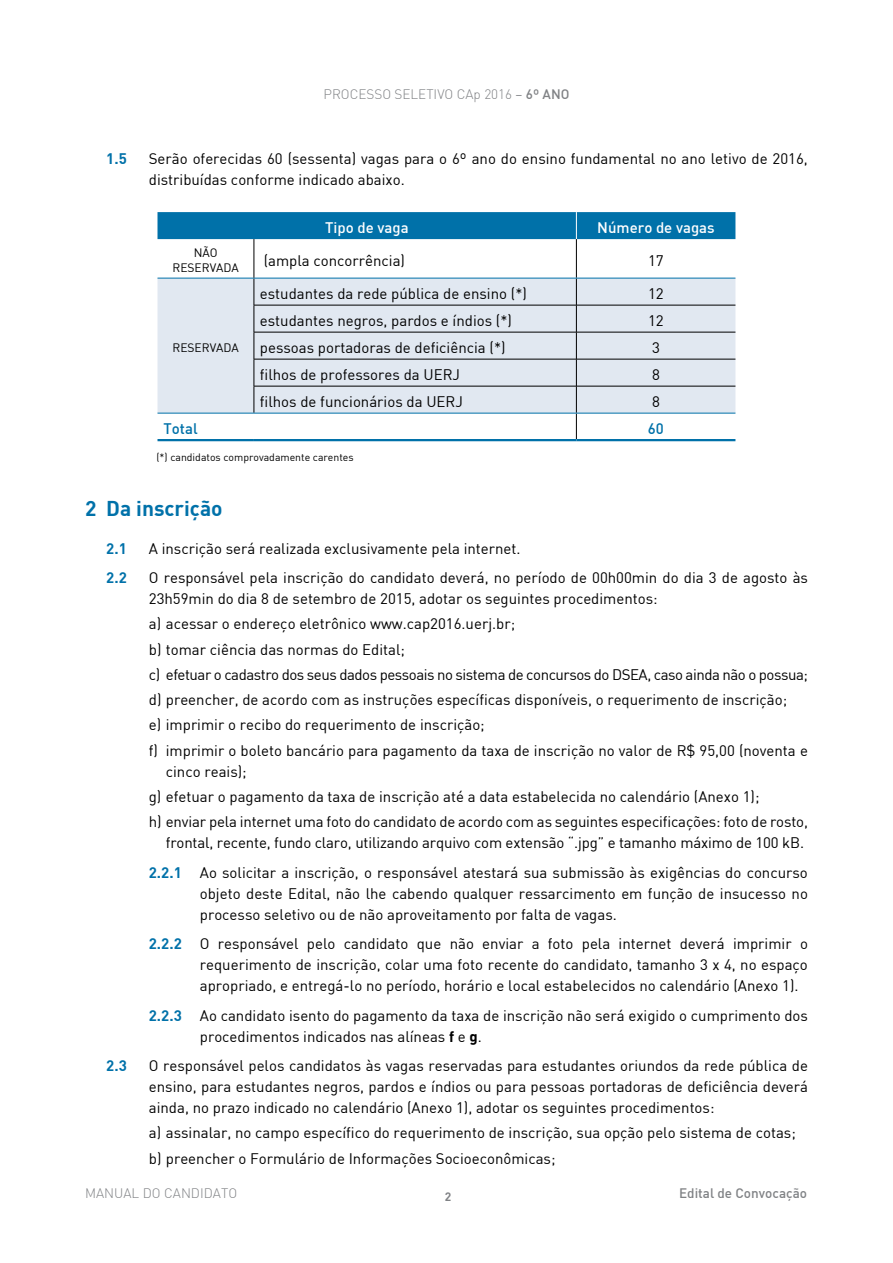
<style>
.page{position:relative;width:893px;height:1263px;background:#fff}
.page>*{position:absolute;margin:0;border:0;box-sizing:border-box;transform-origin:0 0}
.t1{font:700 21px "DIN";color:#0071a9}
.t2{font:15px/21px "DIN";color:#000}
.t3{font:500 15px "DIN";color:#fff}
.t4{font:700 15px "DIN";color:#0071a9}
.t5{font:500 15px "DIN";color:#0071a9}
.t6{font:300 13.5px "DIN";color:#808285}
.t7{font:500 13.5px "DIN";color:#808285}
.t8{font:12px "DIN";color:#000}
.t9{font:700 12px "DIN";color:#808285}
.t10{font:10.5px "DIN";color:#000}
.s1{font-weight:500}
.s2{font-weight:700;color:#0071a9}
.s3{font-weight:700}
</style>
<div class="page">
<div style="left:157px;top:279px;width:578px;height:134px;background:#e1e8f1"></div>
<div style="left:157px;top:212px;width:578px;height:27px;background:#0071a9"></div>
<hr style="left:576px;top:239px;width:1px;height:39px;background:#000">
<hr style="left:254px;top:305px;width:322px;height:1px;background:#000">
<hr style="left:576px;top:305px;width:159px;height:1px;background:#000">
<hr style="left:254px;top:332px;width:322px;height:1px;background:#000">
<hr style="left:576px;top:332px;width:159px;height:1px;background:#000">
<hr style="left:254px;top:359px;width:322px;height:1px;background:#000">
<hr style="left:576px;top:359px;width:159px;height:1px;background:#000">
<hr style="left:254px;top:386px;width:322px;height:1px;background:#000">
<hr style="left:576px;top:386px;width:159px;height:1px;background:#000">
<svg style="left:576px;top:279px;width:1px;height:160px"></svg>
<svg style="left:254px;top:279px;width:1px;height:134px"></svg>
<hr style="left:157px;top:439px;width:97px;height:2px;background:#0071a9">
<hr style="left:254px;top:439px;width:322px;height:2px;background:#0071a9">
<hr style="left:576px;top:439px;width:159px;height:2px;background:#0071a9">
<hr style="left:157px;top:278px;width:97px;height:1px;background:#0071a9">
<hr style="left:254px;top:278px;width:322px;height:1px;background:#0071a9">
<hr style="left:576px;top:278px;width:159px;height:1px;background:#0071a9">
<hr style="left:254px;top:239px;width:1px;height:39px;background:#000">
<hr style="left:254px;top:413px;width:322px;height:1px;background:#0071a9">
<hr style="left:576px;top:413px;width:159px;height:1px;background:#0071a9">
<hr style="left:157px;top:413px;width:97px;height:1px;background:#0071a9">
<p class="t6" style="left:323px;top:85px;width:247px">PROCESSO SELETIVO CAP 2016 – <span class="s1">6º ano</span></p>
<p class="t4" style="left:106px;top:149px;width:22px">1.5</p>
<p class="t2" style="left:149px;top:148px;width:661px">Serão oferecidas 60 (sessenta) vagas para o 6º ano do ensino fundamental no ano letivo de 2016, distribuídas conforme indicado abaixo.</p>
<p class="t3" style="left:325px;top:218px;width:85px">Tipo de vaga</p>
<p class="t3" style="left:597px;top:218px;width:119px">Número de vagas</p>
<p class="t8" style="left:194px;top:245px;width:24px">não</p>
<p class="t8" style="left:172px;top:260px;width:9px">reser</p>
<p class="t8" style="left:210px;top:260px;width:16px">vada</p>
<p class="t2" style="left:264px;top:250px;width:143px">(ampla concorrência)</p>
<p class="t2" style="left:648px;top:250px;width:17px">17</p>
<p class="t8" style="left:172px;top:340px;width:9px">reser</p>
<p class="t8" style="left:210px;top:340px;width:16px">vada</p>
<p class="t2" style="left:260px;top:283px;width:268px">estudantes da rede pública de ensino (*)</p>
<p class="t2" style="left:648px;top:283px;width:17px">12</p>
<p class="t2" style="left:260px;top:310px;width:254px">estudantes negros, pardos e índios (*)</p>
<p class="t2" style="left:648px;top:310px;width:17px">12</p>
<p class="t2" style="left:260px;top:337px;width:247px">pessoas portadoras de deficiência (*)</p>
<p class="t2" style="left:652px;top:337px;width:9px">3</p>
<p class="t2" style="left:260px;top:364px;width:202px">filhos de professores da UERJ</p>
<p class="t2" style="left:652px;top:364px;width:9px">8</p>
<p class="t2" style="left:260px;top:391px;width:204px">filhos de funcionários da UERJ</p>
<p class="t2" style="left:652px;top:391px;width:9px">8</p>
<p class="t5" style="left:163px;top:419px;width:36px">Total</p>
<p class="t5" style="left:648px;top:419px;width:17px">60</p>
<p class="t10" style="left:156px;top:450px;width:199px">(*) candidatos comprovadamente carentes</p>
<h1 class="t1" style="left:85px;top:494px;width:139px">2 Da inscrição</h1>
<p class="t4" style="left:106px;top:538px;width:22px">2.1</p>
<p class="t2" style="left:149px;top:537px;width:373px">A inscrição será realizada exclusivamente pela internet.</p>
<p class="t4" style="left:106px;top:568px;width:22px">2.2</p>
<p class="t2" style="left:149px;top:567px;width:661px">O responsável pela inscrição do candidato deverá, no período de 00h00min do dia 3 de agosto às<br>23h59min do dia 8 de setembro de 2015, adotar os seguintes procedimentos:</p>
<p class="t2" style="left:149px;top:611px;width:661px;line-height:25.2px">a) acessar o endereço eletrônico www.cap2016.uerj.br;<br>b) tomar ciência das normas do Edital;<br>c) efetuar o cadastro dos seus dados pessoais no sistema de concursos do DSEA, caso ainda não o possua; d) preencher, de acordo com as instruções específicas disponíveis, o requerimento de inscrição;<br>e) imprimir o recibo do requerimento de inscrição;<br>f) imprimir o boleto bancário para pagamento da taxa de inscrição no valor de R$ 95,00 (noventa e</p>
<p class="t2" style="left:149px;top:758px;width:661px;line-height:25.2px;text-indent:17px">cinco reais);<br>g) efetuar o pagamento da taxa de inscrição até a data estabelecida no calendário (Anexo 1);<br>h) enviar pela internet uma foto do candidato de acordo com as seguintes especificações: foto de rosto,</p>
<p class="t2" style="left:149px;top:828px;width:660px;line-height:29.5px;text-align:right">frontal, recente, fundo claro, utilizando arquivo com extensão “.jpg” e tamanho máximo de 100 kB.<br><span class="s2">2.2.1</span> Ao solicitar a inscrição, o responsável atestará sua submissão às exigências do concurso</p>
<p class="t2" style="left:200px;top:882px;width:610px">objeto deste Edital, não lhe cabendo qualquer ressarcimento em função de insucesso no processo seletivo ou de não aproveitamento por falta de vagas.</p>
<p class="t2" style="left:200px;top:933px;width:610px;text-align:justify;text-indent:-51px"><span class="s2">2.2.2</span> O responsável pelo candidato que não enviar a foto pela internet deverá imprimir o requerimento de inscrição, colar uma foto recente do candidato, tamanho 3 x 4, no espaço apropriado, e entregá-lo no período, horário e local estabelecidos no calendário (Anexo 1).</p>
<p class="t2" style="left:200px;top:1004px;width:610px;text-indent:-51px"><span class="s2">2.2.3</span> Ao candidato isento do pagamento da taxa de inscrição não será exigido o cumprimento dos procedimentos indicados nas alíneas <span class="s3">f</span> e <span class="s3">g</span>.</p>
<p class="t4" style="left:106px;top:1056px;width:22px">2.3</p>
<p class="t2" style="left:149px;top:1055px;width:661px;text-align:justify">O responsável pelos candidatos às vagas reservadas para estudantes oriundos da rede pública de ensino, para estudantes negros, pardos e índios ou para pessoas portadoras de deficiência deverá ainda, no prazo indicado no calendário (Anexo 1), adotar os seguintes procedimentos:</p>
<p class="t2" style="left:149px;top:1120px;width:648px;line-height:25.2px">a) assinalar, no campo específico do requerimento de inscrição, sua opção pelo sistema de cotas; b) preencher o Formulário de Informações Socioeconômicas;</p>
<p class="t6" style="left:85px;top:1185px;width:154px">MANUAL DO CANDIDATO</p>
<p class="t7" style="left:679px;top:1184px;width:130px">Edital de Convocação</p>
<p class="t9" style="left:445px;top:1189px;width:8px">2</p>
</div>
